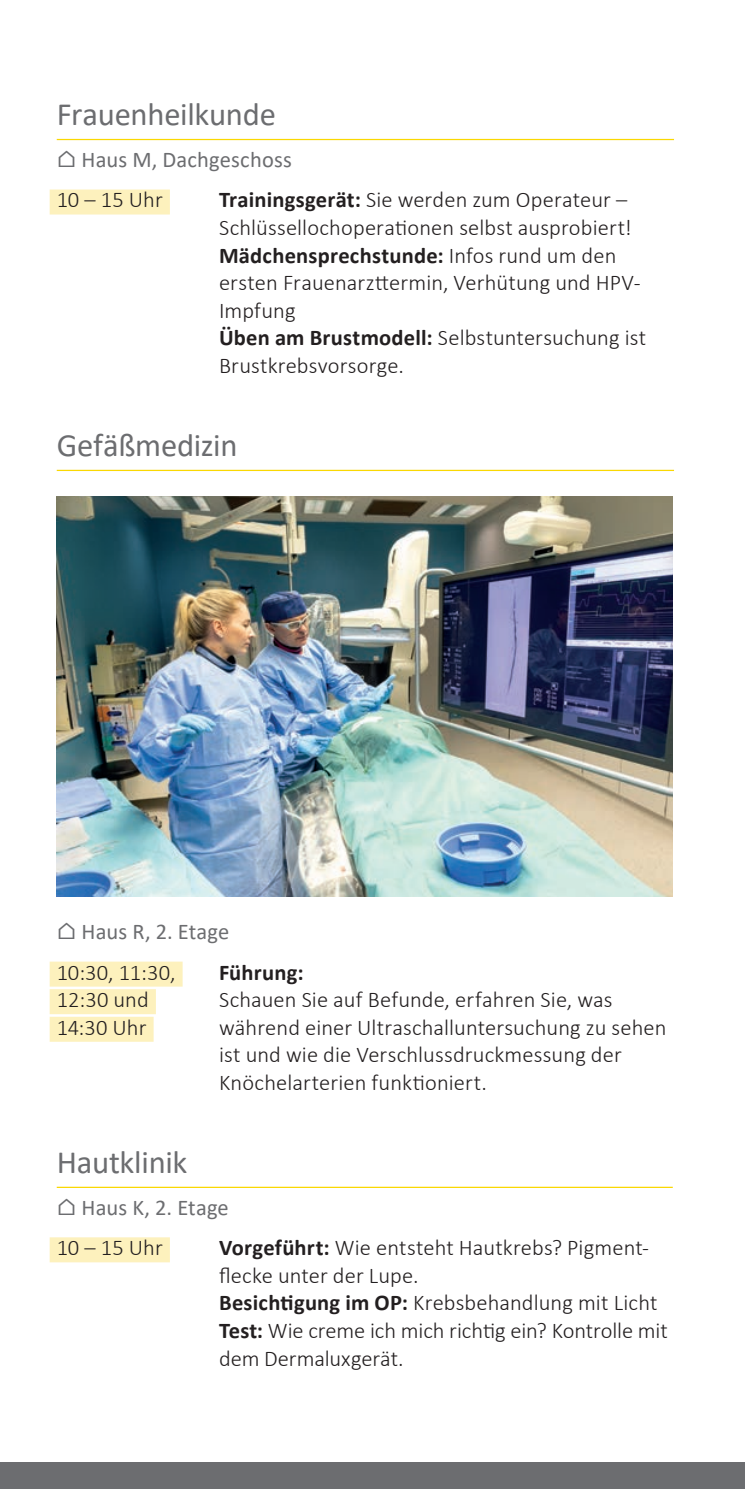
<style>
.page{position:relative;width:745px;height:1489px;background:#fff}
.page>*{position:absolute;margin:0;border:0;box-sizing:border-box;transform-origin:0 0}
.t1{font:32.5px "Calibri";letter-spacing:-.01em;color:#6c6d70}
.t2{font:300 22.5px/27.5px "Calibri";letter-spacing:.005em;color:#231f20}
.t3{font:22.5px "Calibri";letter-spacing:.005em;color:#6c6d70}
.t4{font:700 22.5px "Calibri";letter-spacing:.01em;color:#231f20}
.s1{font-weight:700}
</style>
<div class="page">
<div style="left:0;top:1462px;width:744px;height:26px;background:#6c6d70"></div>
<img style="left:57px;top:496px;width:615px;height:400px">
<hr style="left:57px;top:139px;width:616px;height:1px;background:#fad802">
<div style="left:50px;top:189px;width:120px;height:25px;background:#fdf1bd"></div>
<hr style="left:57px;top:470px;width:616px;height:1px;background:#fad802">
<div style="left:50px;top:961px;width:132px;height:25px;background:#fdf1bd"></div>
<div style="left:50px;top:989px;width:106px;height:25px;background:#fdf1bd"></div>
<div style="left:50px;top:1016px;width:103px;height:25px;background:#fdf1bd"></div>
<hr style="left:57px;top:1186px;width:615px;height:1px;background:#fad802">
<div style="left:50px;top:1237px;width:120px;height:25px;background:#fdf1bd"></div>
<h1 class="t1" style="left:57px;top:91px;width:220px">Frauenheilkunde</h1>
<p class="t3" style="left:57px;top:144px;width:236px">⌂ Haus M, Dachgeschoss</p>
<p class="t2" style="left:57px;top:186px;width:107px">10 – 15 Uhr</p>
<p class="t2" style="left:219px;top:186px;width:428px"><span class="s1">Trainingsgerät:</span> Sie werden zum Operateur – Schlüssellochoperationen selbst ausprobiert!<br><span class="s1">Mädchensprechstunde:</span> Infos rund um den ersten Frauenarzttermin, Verhütung und HPV-Impfung<br><span class="s1">Üben am Brustmodell:</span> Selbstuntersuchung ist Brustkrebsvorsorge.</p>
<h1 class="t1" style="left:57px;top:422px;width:182px">Gefäßmedizin</h1>
<p class="t3" style="left:57px;top:916px;width:174px">⌂ Haus R, 2. Etage</p>
<p class="t2" style="left:57px;top:958px;width:120px">10:30, 11:30,<br>12:30 und<br>14:30 Uhr</p>
<p class="t4" style="left:219px;top:956px;width:86px">Führung:</p>
<p class="t2" style="left:219px;top:985px;width:448px">Schauen Sie auf Befunde, erfahren Sie, was während einer Ultraschalluntersuchung zu sehen ist und wie die Verschlussdruckmessung der Knöchelarterien funktioniert.</p>
<h1 class="t1" style="left:57px;top:1139px;width:132px">Hautklinik</h1>
<p class="t3" style="left:57px;top:1191px;width:173px">⌂ Haus K, 2. Etage</p>
<p class="t2" style="left:57px;top:1233px;width:107px">10 – 15 Uhr</p>
<p class="t2" style="left:219px;top:1233px;width:450px"><span class="s1">Vorgeführt:</span> Wie entsteht Hautkrebs? Pigment&shy;flecke unter der Lupe.<br><span class="s1">Besichtigung im OP:</span> Krebsbehandlung mit Licht <span class="s1">Test:</span> Wie creme ich mich richtig ein? Kontrolle mit dem Dermaluxgerät.</p>
</div>
